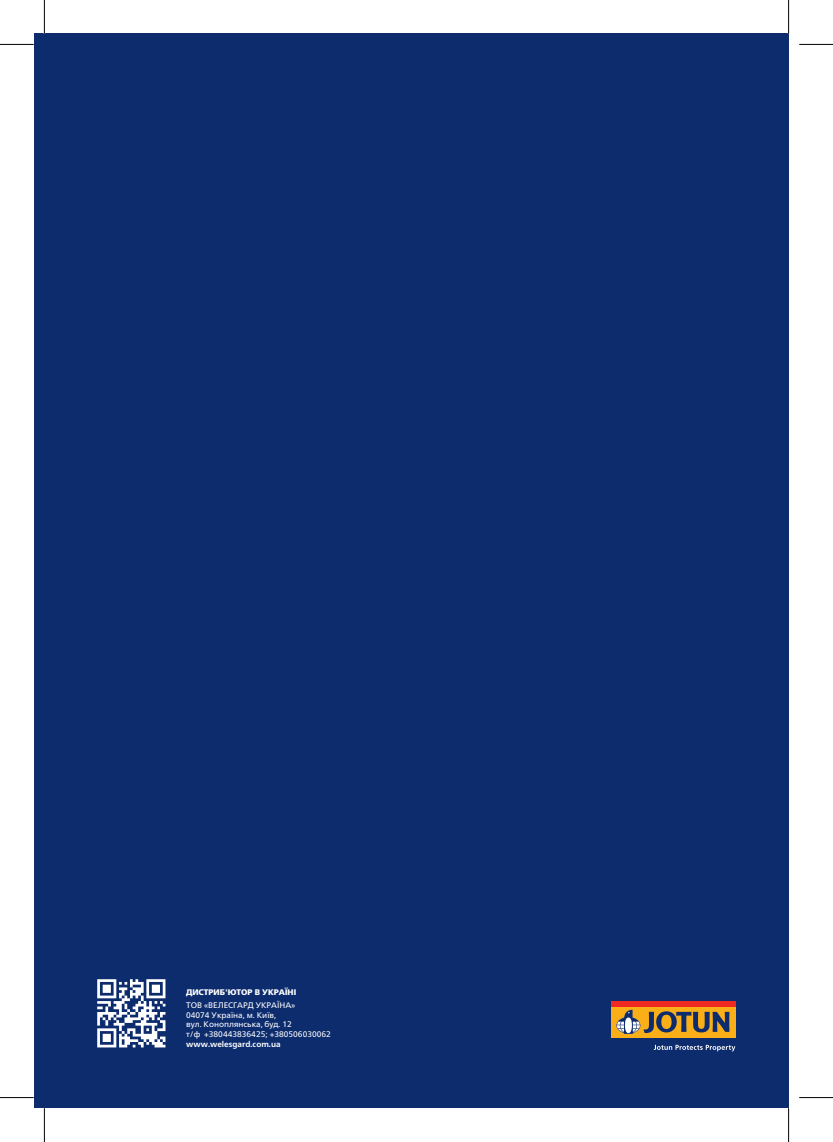
<style>
.page{position:relative;width:833px;height:1142px;background:#fff}
.page>*{position:absolute;margin:0;border:0;box-sizing:border-box;transform-origin:0 0}
.t1{font:8.12px/9.8px "Frutiger Neue LTW1 G";color:#fff}
.t2{font:900 8.12px "Frutiger Neue LTW1 G";color:#fff}
.t3{font:700 8.12px "Frutiger Neue LTW1 G";color:#fff}
</style>
<div class="page">
<div style="left:34px;top:34px;width:754px;height:1073px;background:#0d2c6e"></div>
<div style="left:611px;top:1006px;width:124px;height:31px;background:#faaf18"></div>
<div style="left:611px;top:1001px;width:124px;height:5px;background:#ee2a23"></div>
<svg style="left:616px;top:1009px;width:113px;height:24px"></svg>
<svg style="left:654px;top:1044px;width:81px;height:7px"></svg>
<img style="left:97px;top:979px;width:69px;height:69px">
<hr style="left:0;top:44px;width:34px;height:1px;background:#000">
<hr style="left:799px;top:44px;width:34px;height:1px;background:#000">
<hr style="left:0;top:1097px;width:34px;height:1px;background:#000">
<hr style="left:799px;top:1097px;width:34px;height:1px;background:#000">
<hr style="left:44px;top:0;width:1px;height:34px;background:#000">
<hr style="left:44px;top:1107px;width:1px;height:34px;background:#000">
<hr style="left:788px;top:0;width:1px;height:34px;background:#000">
<hr style="left:788px;top:1107px;width:1px;height:34px;background:#000">
<p class="t2" style="left:186px;top:987px;width:112px">ДИСТРИБ'ЮТОР В УКРАЇНІ</p>
<p class="t1" style="left:186px;top:999px;width:146px">ТОВ «ВЕЛЕСГАРД УКРАЇНА»<br>04074 Україна, м. Київ,<br>вул. Коноплянська, буд. 12<br>т/ф +380443836425; +380506030062</p>
<p class="t3" style="left:186px;top:1038px;width:96px">www.welesgard.com.ua</p>
</div>
